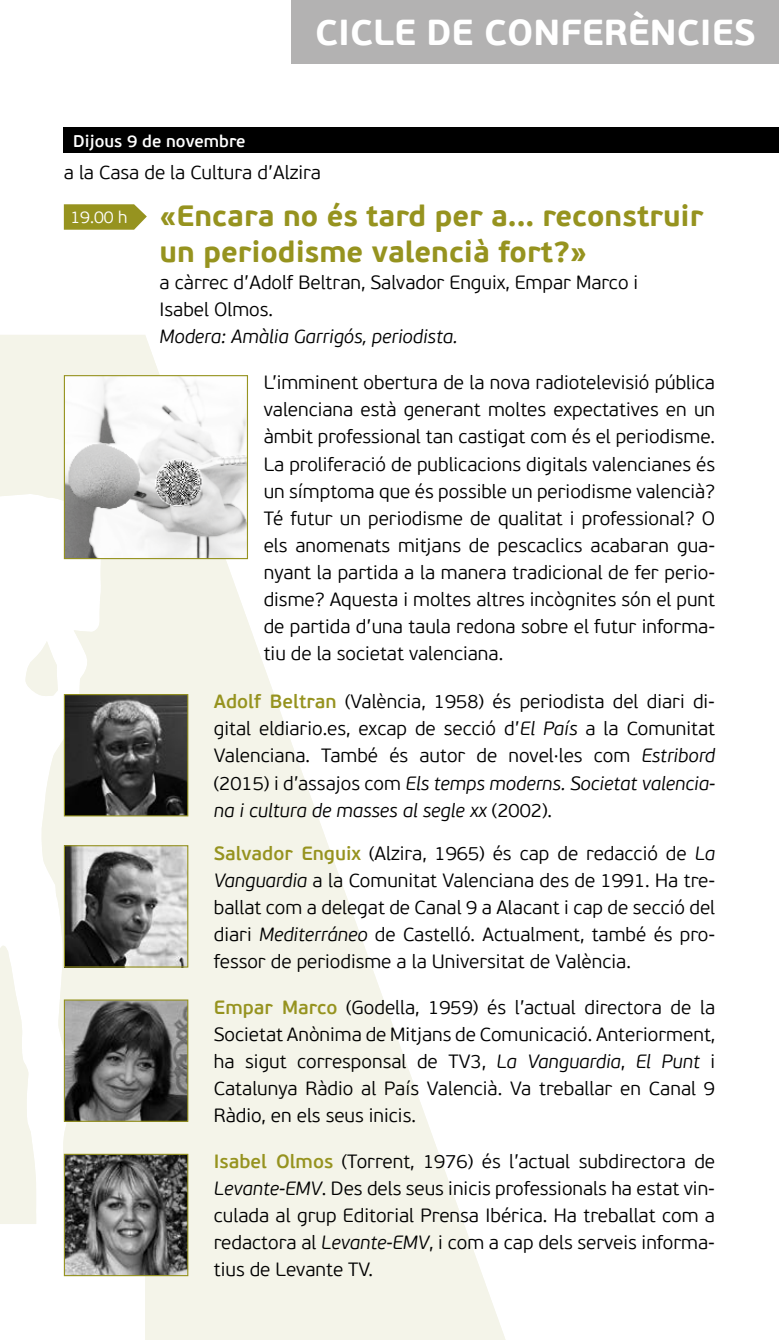
<style>
.page{position:relative;width:779px;height:1340px;background:#fff}
.page>*{position:absolute;margin:0;border:0;box-sizing:border-box;transform-origin:0 0}
.t1{font:700 36px "PF Beau Sans Pro";color:#fff}
.t2{font:700 29.25px/36px "PF Beau Sans Pro";color:#96931f}
.t3{font:300 19.12px/27px "PF Beau Sans Pro";color:#000;text-align:justify}
.t4{font:italic 300 19.12px "PF Beau Sans Pro";color:#000}
.t5{font:600 16.88px "PF Beau Sans Pro";color:#fff}
.t6{font:300 16.88px "PF Beau Sans Pro";color:#fff}
.s1{font-weight:600;color:#96931f}
.s2{font-style:italic}
</style>
<div class="page">
<svg style="left:0;top:335px;width:505px;height:1004px"></svg>
<svg style="left:64px;top:204px;width:83px;height:26px;background:#a09d35"></svg>
<div style="left:291px;top:0;width:487px;height:64px;background:#b3b2b2"></div>
<img style="left:66px;top:1155px;width:120px;height:119px">
<div style="left:64px;top:1153px;width:124px;height:123px;border:1px solid #96931f"></div>
<img style="left:66px;top:1001px;width:120px;height:118px">
<div style="left:64px;top:999px;width:124px;height:122px;border:1px solid #96931f"></div>
<img style="left:66px;top:847px;width:120px;height:118px">
<div style="left:64px;top:845px;width:124px;height:122px;border:1px solid #96931f"></div>
<img style="left:66px;top:696px;width:120px;height:118px">
<div style="left:64px;top:694px;width:124px;height:122px;border:1px solid #96931f"></div>
<img style="left:66px;top:377px;width:180px;height:180px">
<div style="left:64px;top:375px;width:184px;height:184px;border:1px solid #96931f"></div>
<div style="left:64px;top:128px;width:714px;height:25px;background:#000"></div>
<p class="t5" style="left:73px;top:131px;width:173px">Dijous 9 de novembre</p>
<h1 class="t1" style="left:315px;top:11px;width:441px">CICLE DE CONFERÈNCIES</h1>
<p class="t3" style="left:64px;top:159px;width:258px">a la Casa de la Cultura d’Alzira</p>
<h2 class="t2" style="left:159px;top:198px;width:545px">«Encara no és tard per a... reconstruir un periodisme valencià fort?»</h2>
<p class="t3" style="left:159px;top:269px;width:480px">a càrrec d’Adolf Beltran, Salvador Enguix, Empar Marco i<br>Isabel Olmos.</p>
<p class="t4" style="left:159px;top:326px;width:299px">Modera: Amàlia Garrigós, periodista.</p>
<p class="t6" style="left:70px;top:208px;width:59px">19.00 h</p>
<p class="t3" style="left:263px;top:370px;width:452px">L’imminent obertura de la nova radiotelevisió pública valenciana està generant moltes expectatives en un àmbit professional tan castigat com és el periodisme.<br>La proliferació de publicacions digitals valencianes és un símptoma que és possible un periodisme valencià?<br>Té futur un periodisme de qualitat i professional? O els anomenats mitjans de pescaclics acabaran gua&shy;nyant la partida a la manera tradicional de fer perio&shy;disme? Aquesta i moltes altres incògnites són el punt de partida d’una taula redona sobre el futur informa&shy;tiu de la societat valenciana.</p>
<p class="t3" style="left:214px;top:688px;width:502px"><span class="s1">Adolf Beltran</span> (València, 1958) és periodista del diari di&shy;gital eldiario.es, excap de secció d’<span class="s2">El País</span> a la Comunitat Valenciana. També és autor de novel·les com <span class="s2">Estribord </span>(2015) i d’assajos com <span class="s2">Els temps moderns. Societat valencia&shy;na i cultura de masses al segle xx</span> (2002).</p>
<p class="t3" style="left:214px;top:839px;width:502px"><span class="s1">Salvador Enguix</span> (Alzira, 1965) és cap de redacció de <span class="s2">La Vanguardia</span> a la Comunitat Valenciana des de 1991. Ha tre&shy;ballat com a delegat de Canal 9 a Alacant i cap de secció del diari <span class="s2">Mediterráneo</span> de Castelló. Actualment, també és pro&shy;fessor de periodisme a la Universitat de València.</p>
<p class="t3" style="left:214px;top:994px;width:502px"><span class="s1">Empar Marco</span> (Godella, 1959) és l’actual directora de la Societat Anònima de Mitjans de Comunicació. Anteriorment, ha sigut corresponsal de TV3, <span class="s2">La Vanguardia</span>, <span class="s2">El Punt</span> i Catalunya Ràdio al País Valencià. Va treballar en Canal 9<br>Ràdio, en els seus inicis.</p>
<p class="t3" style="left:214px;top:1148px;width:502px"><span class="s1">Isabel Olmos</span> (Torrent, 1976) és l’actual subdirectora de <span class="s2">Levante-EMV</span>. Des dels seus inicis professionals ha estat vin&shy;culada al grup Editorial Prensa Ibérica. Ha treballat com a redactora al <span class="s2">Levante-EMV</span>, i com a cap dels serveis informa&shy;tius de Levante TV.</p>
</div>
